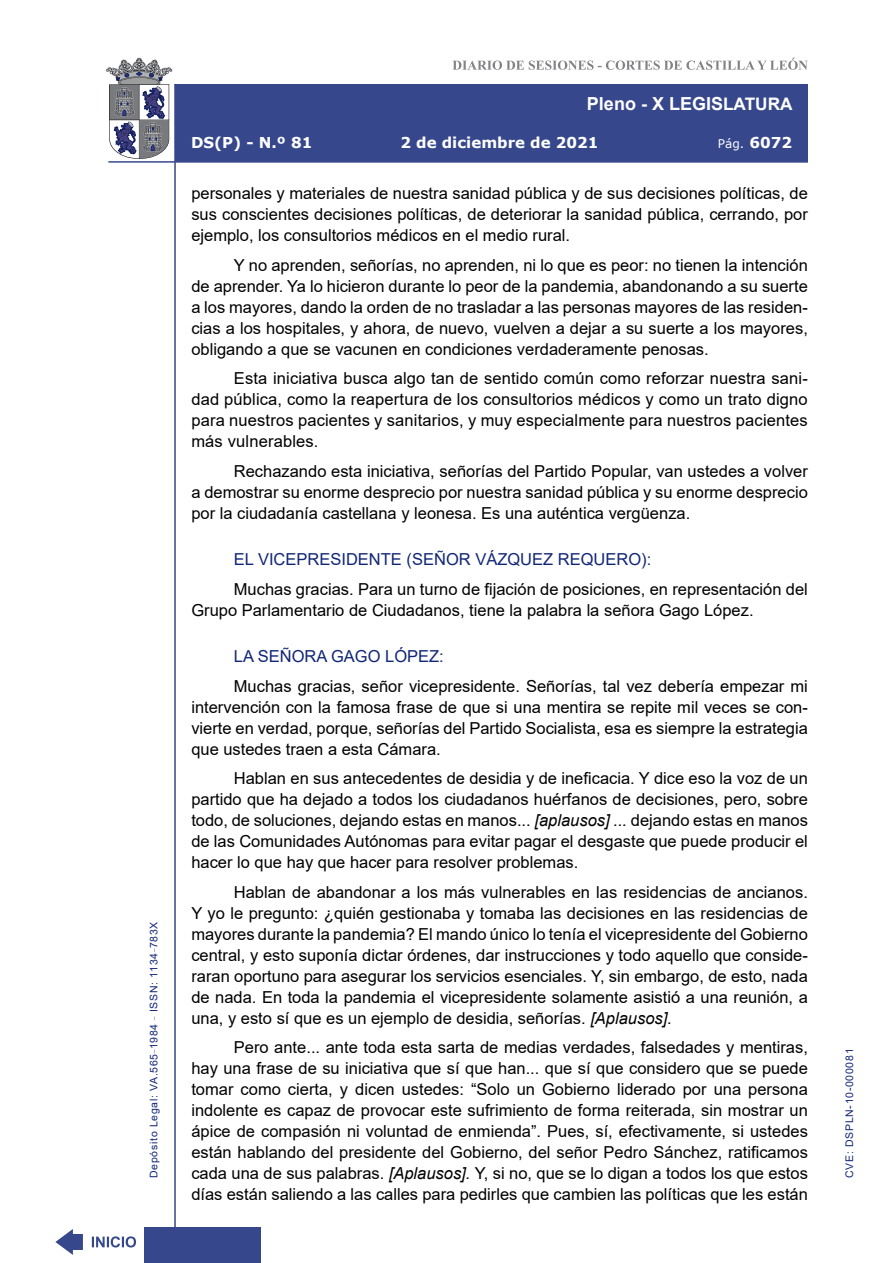
<style>
.page{position:relative;width:893px;height:1263px;background:#fff}
.page>*{position:absolute;margin:0;border:0;box-sizing:border-box;transform-origin:0 0}
.t1{font:700 18px "Arial";color:#fff}
.t2{font:16.5px/21px "Arial";color:#000;text-align:justify}
.Orador{font:16.5px "Arial";color:#122678}
.t3{font:700 15px "Verdana";color:#fff}
.t4{font:12px "Verdana";color:#fff}
.t5{font:10.5px "Arial";letter-spacing:.065em;color:#122678}
.s1{font-size:17.25px}
.s2{font-weight:700;font-size:15px}
.s3{font-style:italic}
</style>
<div class="page">
<svg style="left:452px;top:58px;width:356px;height:12px"></svg>
<hr style="left:174px;top:84px;width:2px;height:1179px;background:#36478c">
<div style="left:144px;top:1227px;width:117px;height:36px;background:#36478c"></div>
<div style="left:175px;top:84px;width:633px;height:78px;background:#36478c"></div>
<hr style="left:108px;top:161px;width:700px;height:2px;background:#36478c">
<svg style="left:92px;top:1236px;width:44px;height:11px"></svg>
<svg style="left:55px;top:1229px;width:28px;height:26px"></svg>
<svg style="left:106px;top:58px;width:66px;height:101px"></svg>
<p class="t5" style="left:146px;top:1178px;width:258px;rotate:-90deg">Depósito Legal: VA.565<sup>_</sup>1984 <sup>_</sup> ISSN: 1134<sup>_</sup>783X</p>
<p class="t1" style="left:587px;top:91px;width:207px">Pleno - X LEGIS<span class="s1">LATURA</span></p>
<p class="t3" style="left:191px;top:132px;width:123px">DS(P) - N.º 81</p>
<p class="t3" style="left:400px;top:132px;width:200px">2 de diciembre de 2021</p>
<p class="t4" style="left:718px;top:135px;width:76px">Pág. <span class="s2">6072</span></p>
<p class="t2" style="left:191px;top:183px;width:618px">personales y materiales de nuestra sanidad pública y de sus decisiones políticas, de sus conscientes decisiones políticas, de deteriorar la sanidad pública, cerrando, por ejemplo, los consultorios médicos en el medio rural.</p>
<p class="t2" style="left:191px;top:254px;width:618px;text-indent:43px">Y no aprenden, señorías, no aprenden, ni lo que es peor: no tienen la intención de aprender. Ya lo hicieron durante lo peor de la pandemia, abandonando a su suerte a los mayores, dando la orden de no trasladar a las personas mayores de las residen&shy;cias a los hospitales, y ahora, de nuevo, vuelven a dejar a su suerte a los mayores, obligando a que se vacunen en condiciones verdaderamente penosas.</p>
<p class="t2" style="left:191px;top:368px;width:618px;text-indent:43px">Esta iniciativa busca algo tan de sentido común como reforzar nuestra sani&shy;dad pública, como la reapertura de los consultorios médicos y como un trato digno para nuestros pacientes y sanitarios, y muy especialmente para nuestros pacientes más vulnerables.</p>
<p class="t2" style="left:191px;top:460px;width:618px;text-indent:43px">Rechazando esta iniciativa, señorías del Partido Popular, van ustedes a volver a demostrar su enorme desprecio por nuestra sanidad pública y su enorme desprecio por la ciudadanía castellana y leonesa. Es una auténtica vergüenza.</p>
<p class="Orador" style="left:234px;top:548px;width:419px">EL VICEPRESIDENTE (SEÑOR VÁZQUEZ REQUERO):</p>
<p class="t2" style="left:191px;top:578px;width:618px;text-indent:43px">Muchas gracias. Para un turno de fijación de posiciones, en representación del<br>Grupo Parlamentario de Ciudadanos, tiene la palabra la señora Gago López.</p>
<p class="Orador" style="left:234px;top:645px;width:212px">LA SEÑORA GAGO LÓPEZ:</p>
<p class="t2" style="left:191px;top:675px;width:618px;text-indent:43px">Muchas gracias, señor vicepresidente. Señorías, tal vez debería empezar mi intervención con la famosa frase de que si una mentira se repite mil veces se con&shy;vierte en verdad, porque, señorías del Partido Socialista, esa es siempre la estrategia que ustedes traen a esta Cámara.</p>
<p class="t2" style="left:191px;top:768px;width:618px;text-indent:43px">Hablan en sus antecedentes de desidia y de ineficacia. Y dice eso la voz de un partido que ha dejado a todos los ciudadanos huérfanos de decisiones, pero, sobre todo, de soluciones, dejando estas en manos... <span class="s3">[aplausos] ...</span> dejando estas en manos de las Comunidades Autónomas para evitar pagar el desgaste que puede producir el hacer lo que hay que hacer para resolver problemas.</p>
<p class="t2" style="left:191px;top:881px;width:618px;text-indent:43px">Hablan de abandonar a los más vulnerables en las residencias de ancianos.<br>Y yo le pregunto: ¿quién gestionaba y tomaba las decisiones en las residencias de mayores durante la pandemia? El mando único lo tenía el vicepresidente del Gobierno central, y esto suponía dictar órdenes, dar instrucciones y todo aquello que conside&shy;raran oportuno para asegurar los servicios esenciales. Y, sin embargo, de esto, nada de nada. En toda la pandemia el vicepresidente solamente asistió a una reunión, a una, y esto sí que es un ejemplo de desidia, señorías. <span class="s3">[Aplausos].</span></p>
<p class="t2" style="left:191px;top:1037px;width:618px;text-indent:43px">Pero ante... ante toda esta sarta de medias verdades, falsedades y mentiras, hay una frase de su iniciativa que sí que han... que sí que considero que se puede tomar como cierta, y dicen ustedes: “Solo un Gobierno liderado por una persona indolente es capaz de provocar este sufrimiento de forma reiterada, sin mostrar un ápice de compasión ni voluntad de enmienda”. Pues, sí, efectivamente, si ustedes están hablando del presidente del Gobierno, del señor Pedro Sánchez, ratificamos cada una de sus palabras. <span class="s3">[Aplausos].</span> Y, si no, que se lo digan a todos los que estos días están saliendo a las calles para pedirles que cambien las políticas que les están</p>
<p class="t5" style="left:842px;top:1178px;width:131px;rotate:-90deg">CVE: DSPLN-10-000081</p>
</div>
